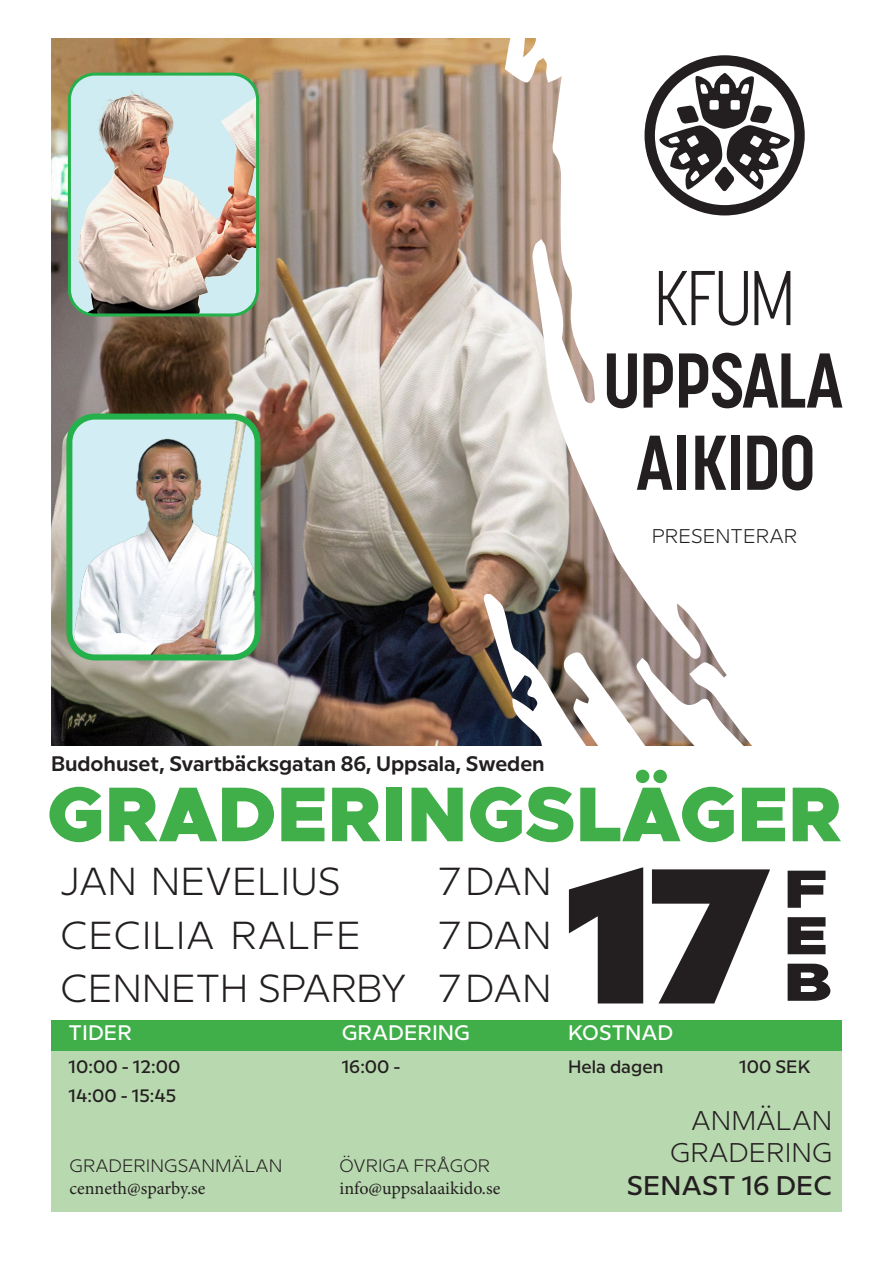
<style>
.page{position:relative;width:893px;height:1263px;background:#fff}
.page>*{position:absolute;margin:0;border:0;box-sizing:border-box;transform-origin:0 0}
.t1{font:900 191.55px "Milliard";color:#231f20}
.t2{font:900 78px "Metropolis";color:#40ae49}
.t3{font:900 54px "Metropolis";color:#231f20;scale:1.27 1}
.t4{font:300 39px "Milliard";color:#231f20}
.t5{font:300 27px "Milliard";color:#231f20}
.t6{font:500 27px "Milliard";color:#231f20}
.t7{font:600 21px "Milliard";color:#231f20}
.t8{font:500 21px "Milliard";color:#fff}
.t9{font:300 19.8px "Milliard";color:#231f20}
.t10{font:500 18px "Milliard";color:#231f20}
.t11{font:18px "Minion Pro";color:#231f20}
.t12{font:300 18px "Milliard";color:#231f20}
</style>
<div class="page">
<img style="left:51px;top:38px;width:762px;height:708px">
<div style="left:51px;top:1020px;width:791px;height:192px;background:#b8d8af"></div>
<div style="left:51px;top:1020px;width:791px;height:30px;background:#40ae49"></div>
<svg style="left:659px;top:271px;width:89px;height:55px"></svg>
<svg style="left:754px;top:271px;width:36px;height:54px"></svg>
<svg style="left:607px;top:353px;width:30px;height:55px"></svg>
<svg style="left:644px;top:353px;width:29px;height:55px"></svg>
<svg style="left:679px;top:353px;width:163px;height:55px"></svg>
<svg style="left:637px;top:436px;width:35px;height:54px"></svg>
<div style="left:677px;top:436px;width:9px;height:54px;background:#231f20"></div>
<svg style="left:695px;top:436px;width:31px;height:54px"></svg>
<div style="left:731px;top:436px;width:9px;height:54px;background:#231f20"></div>
<svg style="left:747px;top:435px;width:65px;height:55px"></svg>
<svg style="left:644px;top:55px;width:161px;height:160px"></svg>
<img style="left:74px;top:418px;width:184px;height:239px">
<div style="left:66px;top:414px;width:195px;height:246px;border:6px solid #24b04b;border-radius:26px"></div>
<img style="left:69px;top:74px;width:189px;height:241px">
<div style="left:68px;top:73px;width:191px;height:243px;border:3px solid #24b04b;border-radius:26px"></div>
<p class="t9" style="left:652px;top:522px;width:147px">PRESENTERAR</p>
<p class="t7" style="left:51px;top:748px;width:495px">Budohuset, Svartbäcksgatan 86, Uppsala, Sweden</p>
<p class="t2" style="left:47px;top:764px;width:797px">GRADERINGSLÄGER</p>
<p class="t4" style="left:61px;top:854px;width:282px">JAN NEVELIUS</p>
<p class="t4" style="left:439px;top:854px;width:115px">7DAN</p>
<p class="t4" style="left:61px;top:907px;width:302px">CECILIA RALFE</p>
<p class="t4" style="left:439px;top:907px;width:115px">7DAN</p>
<p class="t4" style="left:61px;top:960px;width:493px">CENNETH SPARBY 7DAN</p>
<p class="t1" style="left:567px;top:786px;width:205px">17</p>
<p class="t3" style="left:783px;top:854px;width:37px">F</p>
<p class="t3" style="left:783px;top:901px;width:37px">E</p>
<p class="t3" style="left:783px;top:947px;width:40px">B</p>
<p class="t8" style="left:69px;top:1018px;width:65px">TIDER</p>
<p class="t8" style="left:342px;top:1018px;width:130px">GRADERING</p>
<p class="t8" style="left:568px;top:1018px;width:107px">KOSTNAD</p>
<p class="t10" style="left:69px;top:1054px;width:113px">10:00 - 12:00</p>
<p class="t10" style="left:342px;top:1054px;width:60px">16:00 -</p>
<p class="t10" style="left:568px;top:1054px;width:97px">Hela dagen</p>
<p class="t10" style="left:739px;top:1054px;width:73px">100 SEK</p>
<p class="t10" style="left:69px;top:1082px;width:109px">14:00 - 15:45</p>
<p class="t12" style="left:70px;top:1153px;width:214px">GRADERINGSANMÄLAN</p>
<p class="t12" style="left:340px;top:1153px;width:152px">ÖVRIGA FRÅGOR</p>
<p class="t11" style="left:70px;top:1176px;width:138px">cenneth@sparby.se</p>
<p class="t11" style="left:340px;top:1176px;width:162px">info@uppsalaaikido.se</p>
<p class="t5" style="left:691px;top:1101px;width:143px">ANMÄLAN</p>
<p class="t5" style="left:670px;top:1134px;width:164px">GRADERING</p>
<p class="t6" style="left:627px;top:1166px;width:207px">SENAST 16 DEC</p>
</div>
